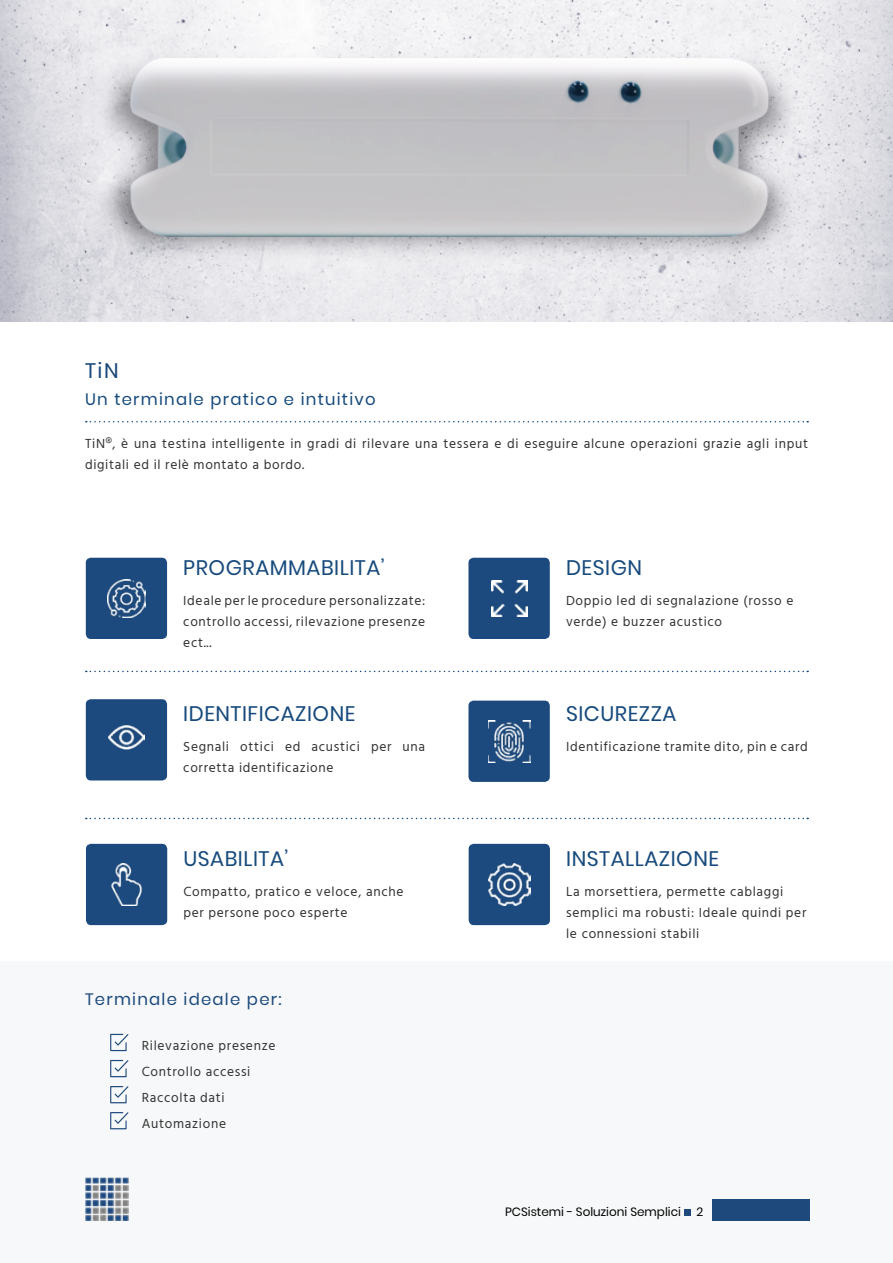
<style>
.page{position:relative;width:893px;height:1263px;background:#fff}
.page>*{position:absolute;margin:0;border:0;box-sizing:border-box;transform-origin:0 0}
.t1{font:21px "Poppins";letter-spacing:.025em;color:#174a7c}
.t2{font:21px "Poppins";color:#1b497b}
.t3{font:16.5px "Poppins";letter-spacing:.075em;color:#174a7c}
.t4{font:16.5px "Poppins";letter-spacing:.075em;color:#1b497b}
.t5{font:13.5px/21px "Hind";letter-spacing:.05em;color:#333232}
.t6{font:13.5px/26.1px "Hind";letter-spacing:.05em;color:#323232}
.t7{font:12px "Poppins";color:#000}
</style>
<div class="page">
<svg style="left:86px;top:421px;width:722px;height:1px"></svg>
<img style="left:0;top:0;width:893px;height:321px">
<svg style="left:86px;top:818px;width:722px;height:1px"></svg>
<svg style="left:86px;top:671px;width:722px;height:1px"></svg>
<div style="left:86px;top:558px;width:81px;height:81px;background:#1d4a7e;border-radius:5px"></div>
<div style="left:468px;top:558px;width:82px;height:81px;background:#1d4a7e;border-radius:5px"></div>
<div style="left:86px;top:699px;width:81px;height:81px;background:#1d4a7e;border-radius:5px"></div>
<div style="left:468px;top:701px;width:82px;height:81px;background:#1d4a7e;border-radius:5px"></div>
<div style="left:86px;top:844px;width:81px;height:81px;background:#1d4a7e;border-radius:5px"></div>
<div style="left:469px;top:844px;width:81px;height:81px;background:#1d4a7e;border-radius:5px"></div>
<div style="left:0;top:961px;width:893px;height:302px;background:#f7f8f9"></div>
<div style="left:712px;top:1199px;width:97px;height:21px;background:#1e497d"></div>
<svg style="left:684px;top:1210px;width:6px;height:6px"></svg>
<img style="left:86px;top:1178px;width:43px;height:42px">
<img style="left:488px;top:720px;width:42px;height:42px">
<svg style="left:110px;top:1034px;width:18px;height:17px"></svg>
<svg style="left:110px;top:1060px;width:18px;height:17px"></svg>
<svg style="left:110px;top:1086px;width:18px;height:17px"></svg>
<svg style="left:110px;top:1112px;width:18px;height:17px"></svg>
<img style="left:108px;top:579px;width:37px;height:38px">
<img style="left:108px;top:725px;width:37px;height:25px">
<img style="left:488px;top:863px;width:42px;height:43px">
<img style="left:111px;top:863px;width:31px;height:43px">
<img style="left:491px;top:580px;width:36px;height:36px">
<h1 class="t2" style="left:85px;top:358px;width:35px">TiN</h1>
<p class="t3" style="left:85px;top:389px;width:292px">Un terminale pratico e intuitivo</p>
<p class="t5" style="left:85px;top:434px;width:724px">TiN®, è una testina intelligente in gradi di rilevare una tessera e di eseguire alcune operazioni grazie agli input digitali ed il relè montato a bordo.</p>
<h1 class="t1" style="left:183px;top:555px;width:203px">PROGRAMMABILITA’</h1>
<h1 class="t1" style="left:566px;top:555px;width:78px">DESIGN</h1>
<p class="t5" style="left:183px;top:591px;width:243px;text-align:justify">Ideale per le procedure personalizzate: controllo accessi, rilevazione presenze ect...</p>
<p class="t5" style="left:566px;top:591px;width:229px">Doppio led di segnalazione (rosso e verde) e buzzer acustico</p>
<h1 class="t1" style="left:183px;top:702px;width:174px">IDENTIFICAZIONE</h1>
<h1 class="t1" style="left:566px;top:702px;width:112px">SICUREZZA</h1>
<p class="t5" style="left:183px;top:737px;width:243px">Segnali ottici ed acustici per una corretta identificazione</p>
<p class="t5" style="left:566px;top:737px;width:243px">Identificazione tramite dito, pin e card</p>
<h1 class="t1" style="left:183px;top:846px;width:106px">USABILITA’</h1>
<h1 class="t1" style="left:566px;top:846px;width:154px">INSTALLAZIONE</h1>
<p class="t5" style="left:183px;top:882px;width:221px">Compatto, pratico e veloce, anche per persone poco esperte</p>
<p class="t5" style="left:566px;top:882px;width:242px">La morsettiera, permette cablaggi semplici ma robusti: Ideale quindi per le connessioni stabili</p>
<p class="t4" style="left:85px;top:990px;width:198px">Terminale ideale per:</p>
<p class="t6" style="left:142px;top:1033px;width:135px">Rilevazione presenze</p>
<p class="t6" style="left:142px;top:1059px;width:110px">Controllo accessi<br>Raccolta dati<br>Automazione</p>
<p class="t7" style="left:504px;top:1205px;width:177px">PCSistemi - Soluzioni Semplici</p>
<p class="t7" style="left:695px;top:1205px;width:8px">2</p>
<p class="t7" style="left:505px;top:1205px;width:177px">PCSistemi - Soluzioni Semplici</p>
<p class="t7" style="left:696px;top:1205px;width:8px">2</p>
</div>
